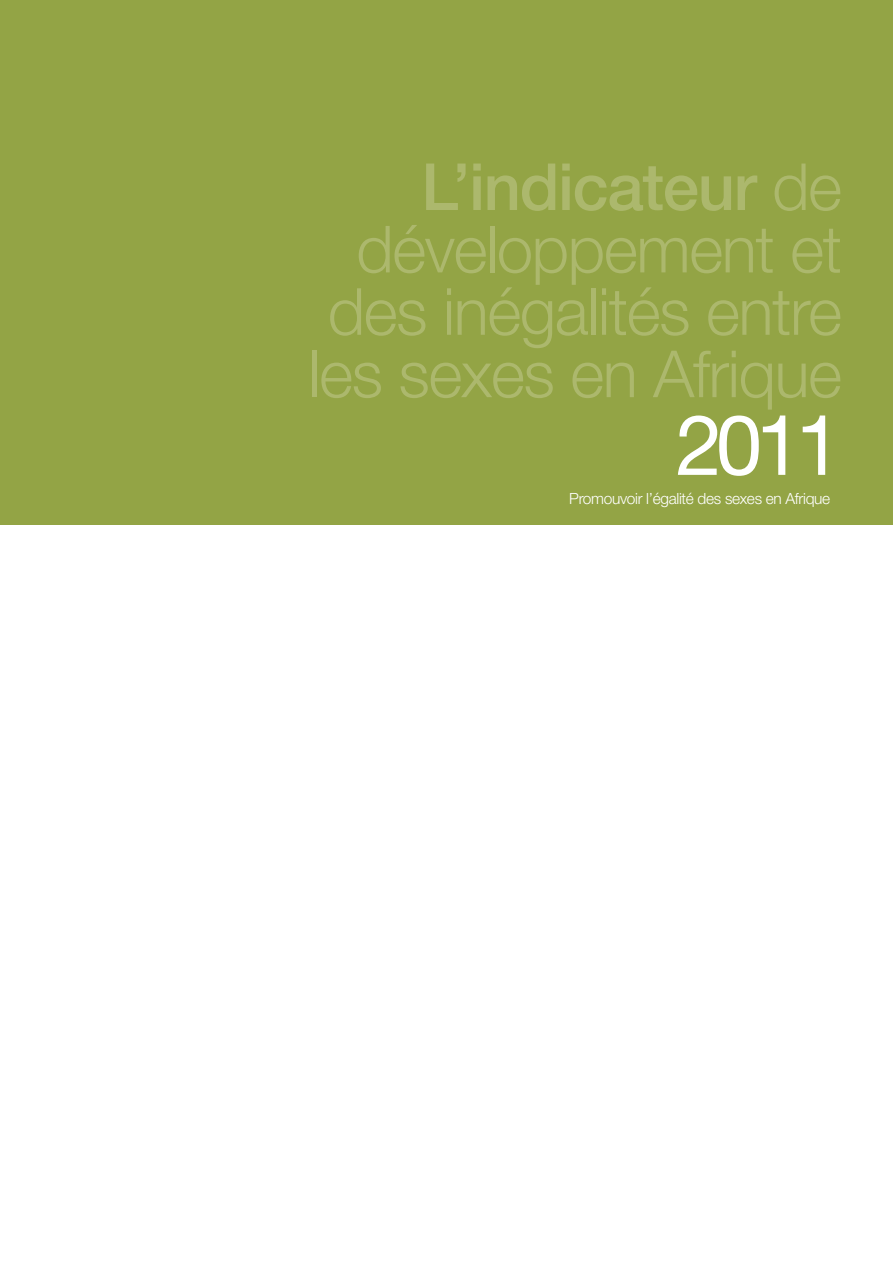
<style>
.page{position:relative;width:893px;height:1263px;background:#fff}
.page>*{position:absolute;margin:0;border:0;box-sizing:border-box;transform-origin:0 0}
.t1{font:83.7px "Helvetica Neue LT Std";color:#fff}
.t2{font:300 65.1px/62.4px "Helvetica Neue LT Std";letter-spacing:-.02em;color:#acb86d;text-align:right}
.t3{font:300 15.45px "Helvetica Neue LT Std";letter-spacing:-.02em;color:#fff}
.s1{font-weight:500}
</style>
<div class="page">
<div style="left:0;top:0;width:893px;height:524px;background:#93a445"></div>
<p class="t2" style="left:308px;top:154px;width:535px"><span class="s1">L’indicateur</span> de développement et des inégalités entre les sexes en Afrique</p>
<p class="t1" style="left:676px;top:395px;width:168px">2011</p>
<p class="t3" style="left:569px;top:489px;width:262px">Promouvoir l’égalité des sexes en Afrique</p>
</div>
